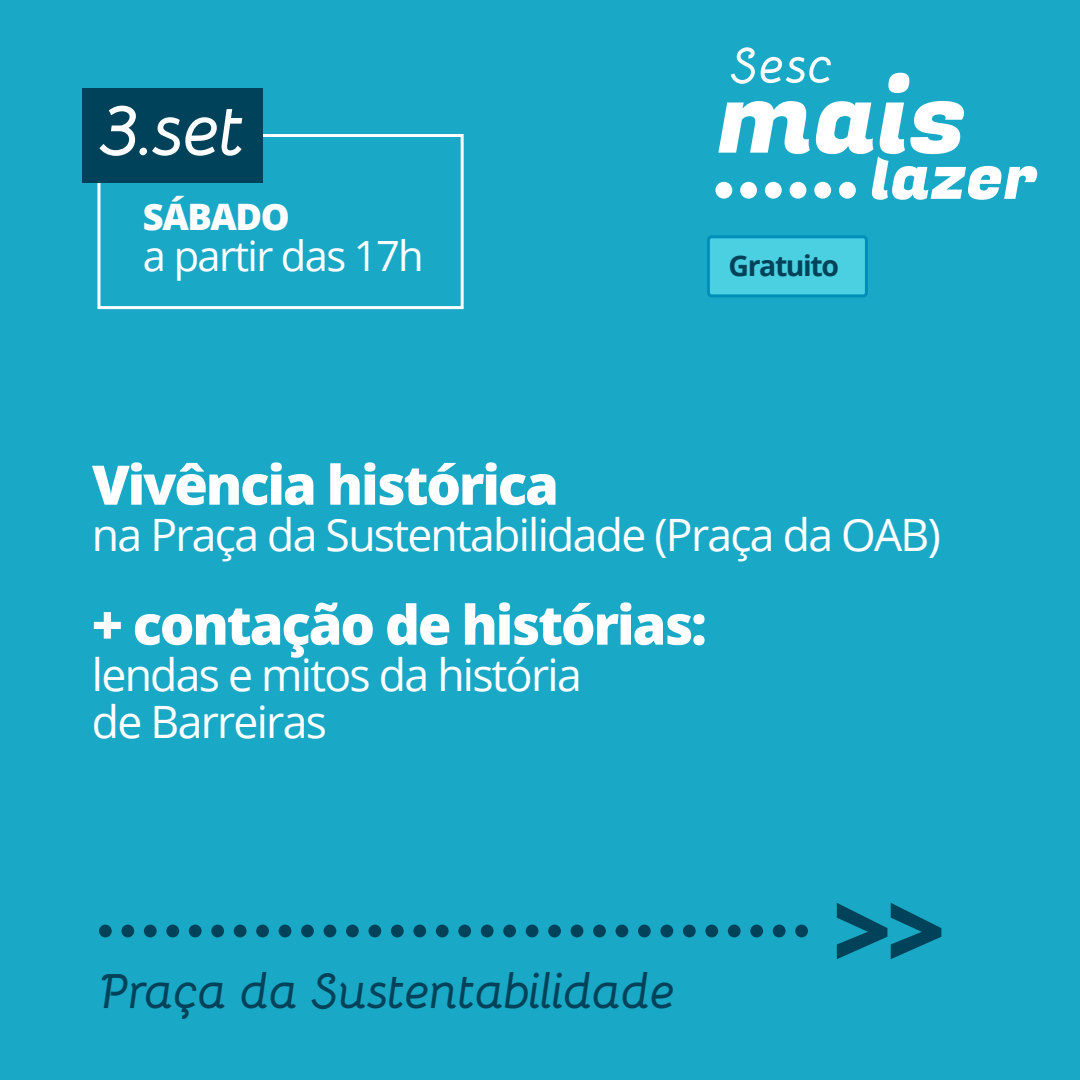
<style>
.page{position:relative;width:1080px;height:1080px;background:#19a9c6}
.page>*{position:absolute;margin:0;border:0;box-sizing:border-box;transform-origin:0 0}
.t1{font:italic 700 73.1px "Bellota";color:#fff}
.t2{font:800 54.5px "Open Sans";letter-spacing:-.04em;color:#fff}
.t3{font:italic 700 49.5px "Bellota";letter-spacing:-.04em;color:#004259}
.t4{font:44.6px/46.7px "Open Sans";letter-spacing:-.04em;color:#fff}
.t5{font:41.7px "Open Sans";letter-spacing:-.04em;color:#fff}
.t6{font:800 36.4px "Open Sans";letter-spacing:-.04em;color:#fff}
.t7{font:700 28.4px "Open Sans";letter-spacing:-.05em;color:#004259}
</style>
<div class="page">
<svg style="left:888px;top:73px;width:21px;height:20px"></svg>
<svg style="left:718px;top:101px;width:92px;height:53px"></svg>
<div style="left:740px;top:182px;width:17px;height:17px;background:#fff;border-radius:50%"></div>
<div style="left:715px;top:182px;width:17px;height:17px;background:#fff;border-radius:50%"></div>
<div style="left:765px;top:182px;width:17px;height:17px;background:#fff;border-radius:50%"></div>
<div style="left:790px;top:182px;width:16px;height:17px;background:#fff;border-radius:50%"></div>
<svg style="left:814px;top:182px;width:17px;height:17px"></svg>
<svg style="left:816px;top:101px;width:221px;height:99px"></svg>
<svg style="left:731px;top:47px;width:24px;height:37px"></svg>
<svg style="left:761px;top:57px;width:70px;height:26px"></svg>
<div style="left:97px;top:134px;width:367px;height:175px;border:3px solid #fff"></div>
<div style="left:82px;top:88px;width:181px;height:94px;background:#004259"></div>
<svg style="left:837px;top:903px;width:104px;height:56px"></svg>
<div style="left:99px;top:925px;width:13px;height:12px;background:#004259;border-radius:50%"></div>
<div style="left:121px;top:925px;width:13px;height:12px;background:#004259;border-radius:50%"></div>
<div style="left:144px;top:925px;width:13px;height:12px;background:#004259;border-radius:50%"></div>
<div style="left:166px;top:925px;width:13px;height:12px;background:#004259;border-radius:50%"></div>
<div style="left:189px;top:925px;width:13px;height:12px;background:#004259;border-radius:50%"></div>
<div style="left:211px;top:925px;width:13px;height:12px;background:#004259;border-radius:50%"></div>
<div style="left:234px;top:925px;width:13px;height:12px;background:#004259;border-radius:50%"></div>
<div style="left:256px;top:925px;width:13px;height:12px;background:#004259;border-radius:50%"></div>
<div style="left:279px;top:925px;width:12px;height:12px;background:#004259;border-radius:50%"></div>
<div style="left:301px;top:925px;width:13px;height:12px;background:#004259;border-radius:50%"></div>
<div style="left:324px;top:925px;width:12px;height:12px;background:#004259;border-radius:50%"></div>
<div style="left:346px;top:925px;width:13px;height:12px;background:#004259;border-radius:50%"></div>
<div style="left:368px;top:925px;width:13px;height:12px;background:#004259;border-radius:50%"></div>
<div style="left:391px;top:925px;width:13px;height:12px;background:#004259;border-radius:50%"></div>
<div style="left:413px;top:925px;width:13px;height:12px;background:#004259;border-radius:50%"></div>
<div style="left:436px;top:925px;width:13px;height:12px;background:#004259;border-radius:50%"></div>
<div style="left:458px;top:925px;width:13px;height:12px;background:#004259;border-radius:50%"></div>
<div style="left:481px;top:925px;width:13px;height:12px;background:#004259;border-radius:50%"></div>
<div style="left:503px;top:925px;width:13px;height:12px;background:#004259;border-radius:50%"></div>
<div style="left:526px;top:925px;width:12px;height:12px;background:#004259;border-radius:50%"></div>
<div style="left:548px;top:925px;width:13px;height:12px;background:#004259;border-radius:50%"></div>
<div style="left:571px;top:925px;width:12px;height:12px;background:#004259;border-radius:50%"></div>
<div style="left:593px;top:925px;width:13px;height:12px;background:#004259;border-radius:50%"></div>
<div style="left:616px;top:925px;width:12px;height:12px;background:#004259;border-radius:50%"></div>
<div style="left:638px;top:925px;width:13px;height:12px;background:#004259;border-radius:50%"></div>
<div style="left:660px;top:925px;width:13px;height:12px;background:#004259;border-radius:50%"></div>
<div style="left:683px;top:925px;width:13px;height:12px;background:#004259;border-radius:50%"></div>
<div style="left:705px;top:925px;width:13px;height:12px;background:#004259;border-radius:50%"></div>
<div style="left:728px;top:925px;width:13px;height:12px;background:#004259;border-radius:50%"></div>
<div style="left:750px;top:925px;width:13px;height:12px;background:#004259;border-radius:50%"></div>
<div style="left:773px;top:925px;width:13px;height:12px;background:#004259;border-radius:50%"></div>
<div style="left:795px;top:925px;width:13px;height:12px;background:#004259;border-radius:50%"></div>
<svg style="left:707px;top:235px;width:161px;height:62px;background:#40c7db"></svg>
<h1 class="t1" style="left:99px;top:71px;width:149px">3.set</h1>
<p class="t6" style="left:143px;top:189px;width:149px">SÁBADO</p>
<p class="t5" style="left:143px;top:228px;width:282px">a partir das 17h</p>
<p class="t7" style="left:729px;top:246px;width:112px">Gratuito</p>
<p class="t2" style="left:92px;top:443px;width:469px">Vivência histórica</p>
<p class="t4" style="left:92px;top:511px;width:850px">na Praça da Sustentabilidade (Praça da OAB)</p>
<p class="t2" style="left:92px;top:583px;width:616px">+ contação de histórias:</p>
<p class="t4" style="left:92px;top:651px;width:491px">lendas e mitos da história de Barreiras</p>
<p class="t3" style="left:99px;top:951px;width:579px">Praça da Sustentabilidade</p>
</div>
